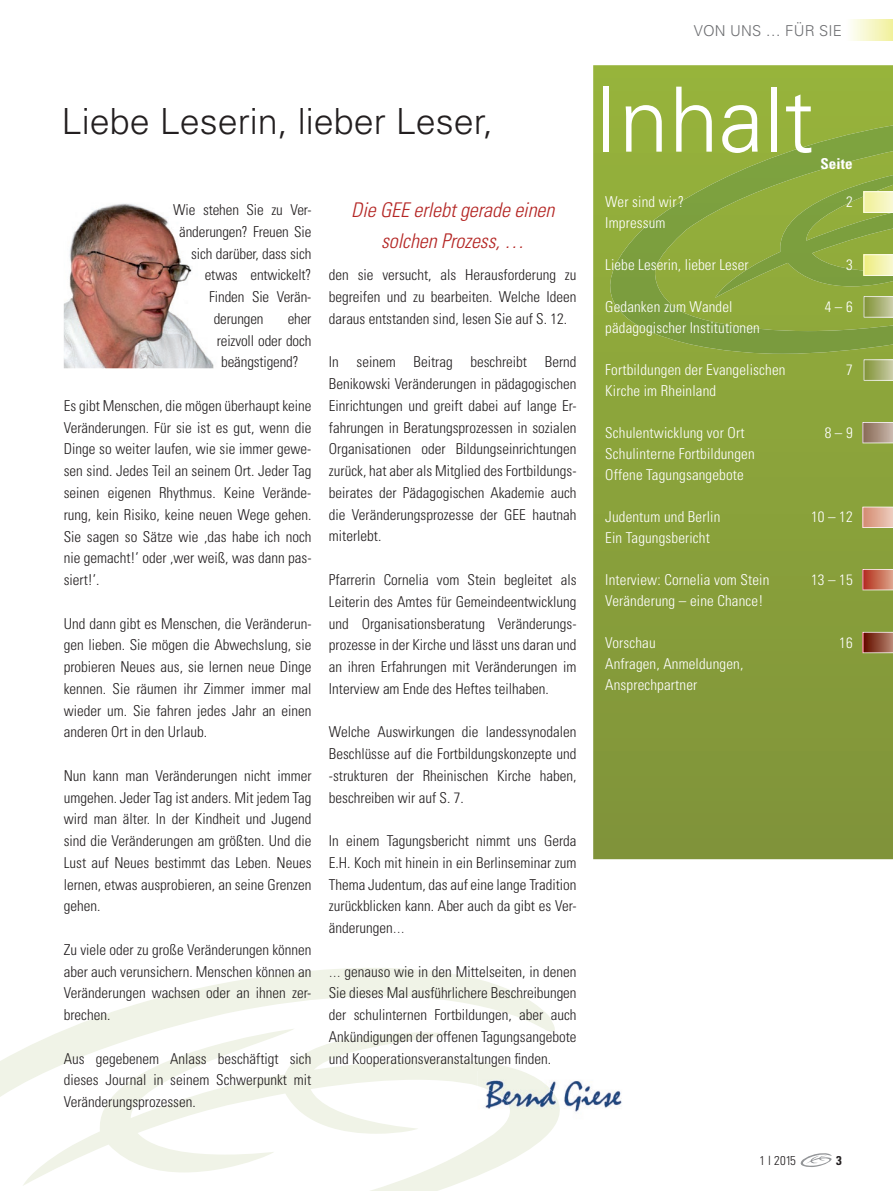
<style>
.page{position:relative;width:893px;height:1191px;background:#fff}
.page>*{position:absolute;margin:0;border:0;box-sizing:border-box;transform-origin:0 0}
.t1{font:300 90px "Univers";color:#fff}
.t2{font:300 36px "Univers";color:#231f20}
.t3{font:italic 300 condensed 20.25px/30.5px "Univers";letter-spacing:-.005em;color:#b42624;text-align:center}
.t4{font:300 condensed 15px/21.8px "Univers";color:#231f20;text-align:justify}
.t5{font:300 condensed 15px/21px "Univers";letter-spacing:.01em;color:#fff}
.t6{font:300 condensed 15px/21.8px "Univers";color:#231f20;text-align:justify;scale:.8 1}
.t7{font:300 15px "Univers";letter-spacing:.01em;color:#6c6d70}
.t8{font:700 condensed 15px "Univers";letter-spacing:.01em;color:#fff}
.t9{font:300 condensed 12.75px "Univers";color:#231f20}
.t10{font:700 condensed 12.75px "Univers";color:#231f20}
</style>
<div class="page">
<svg style="left:0;top:968px;width:556px;height:223px"></svg>
<svg style="left:593px;top:65px;width:300px;height:794px;background:#889f3a"></svg>
<svg style="left:593px;top:125px;width:300px;height:229px;background:#8ba83d"></svg>
<div style="left:846px;top:19px;width:47px;height:21px;background:linear-gradient(to right,#fdfffd,#f1f09c)"></div>
<img style="left:64px;top:203px;width:150px;height:165px">
<svg style="left:715px;top:175px;width:178px;height:142px;background:#91ac44"></svg>
<svg style="left:862px;top:422px;width:31px;height:21px"></svg>
<svg style="left:862px;top:506px;width:31px;height:22px"></svg>
<svg style="left:862px;top:569px;width:31px;height:21px"></svg>
<svg style="left:862px;top:632px;width:31px;height:21px"></svg>
<img style="left:564px;top:1080px;width:58px;height:32px">
<img style="left:478px;top:1071px;width:82px;height:52px">
<svg style="left:864px;top:359px;width:29px;height:22px"></svg>
<svg style="left:800px;top:1153px;width:32px;height:14px"></svg>
<h2 class="t2" style="left:62px;top:100px;width:433px">Liebe Leserin, lieber Leser,</h2>
<p class="t4" style="left:173px;top:199px;width:140px">Wie stehen Sie zu Ver-</p>
<p class="t4" style="left:179px;top:220px;width:134px">änderungen? Freuen Sie</p>
<p class="t4" style="left:191px;top:242px;width:122px">sich darüber, dass sich</p>
<p class="t4" style="left:205px;top:264px;width:108px">etwas ent wickelt?</p>
<p class="t4" style="left:209px;top:286px;width:104px">Finden Sie Verän-</p>
<p class="t4" style="left:214px;top:307px;width:51px">derungen</p>
<p class="t4" style="left:288px;top:307px;width:25px">eher</p>
<p class="t4" style="left:217px;top:329px;width:96px">reizvoll oder doch</p>
<p class="t4" style="left:221px;top:351px;width:79px">beängstigend?</p>
<p class="t4" style="left:64px;top:394px;width:249px">Es gibt Menschen, die mögen überhaupt keine Veränderungen. Für sie ist es gut, wenn die Dinge so weiter laufen, wie sie immer gewe&shy;sen sind. Jedes Teil an seinem Ort. Jeder Tag seinen eigenen Rhythmus. Keine Verände&shy;rung, kein Risiko, keine neuen Wege gehen.<br>Sie sagen so Sätze wie ‚das habe ich noch nie gemacht!’ oder ‚wer weiß, was dann pas&shy;siert!’.</p>
<p class="t4" style="left:64px;top:612px;width:249px">Und dann gibt es Menschen, die Veränderun&shy;gen lieben. Sie mögen die Abwechslung, sie probieren Neues aus, sie lernen neue Dinge kennen. Sie räumen ihr Zimmer immer mal wieder um. Sie fahren jedes Jahr an einen anderen Ort in den Urlaub.</p>
<p class="t4" style="left:64px;top:764px;width:249px">Nun kann man Veränderungen nicht immer umgehen. Jeder Tag ist anders. Mit jedem Tag wird man älter. In der Kindheit und Jugend sind die Veränderungen am größten. Und die Lust auf Neues bestimmt das Leben. Neues lernen, etwas ausprobieren, an seine Grenzen gehen.</p>
<p class="t4" style="left:64px;top:938px;width:249px">Zu viele oder zu große Veränderungen können aber auch verunsichern. Menschen können an Veränderungen wachsen oder an ihnen zer&shy;brechen.</p>
<p class="t4" style="left:64px;top:1047px;width:249px">Aus gegebenem Anlass beschäftigt sich dieses Journal in seinem Schwerpunkt mit Veränderungsprozessen.</p>
<h3 class="t3" style="left:351px;top:195px;width:205px">Die GEE erlebt gerade einen solchen Prozess, …</h3>
<p class="t4" style="left:329px;top:264px;width:249px">den sie versucht, als Herausforderung zu begreifen und zu bearbeiten. Welche Ideen da raus entstanden sind, lesen Sie auf S. 12.</p>
<p class="t4" style="left:329px;top:351px;width:249px">In seinem Beitrag beschreibt Bernd Benikowski Veränderungen in pädagogischen Einrichtungen und greift dabei auf lange Er&shy;fahrungen in Beratungsprozessen in sozialen Organisationen oder Bildungseinrichtungen zurück, hat aber als Mitglied des Fortbildungs&shy;beirates der Pädagogischen Akademie auch die Veränderungsprozesse der GEE hautnah miterlebt.</p>
<p class="t4" style="left:329px;top:568px;width:249px">Pfarrerin Cornelia vom Stein begleitet als Leiterin des Amtes für Gemeindeentwicklung und Organisationsberatung Veränderungs&shy;prozesse in der Kirche und lässt uns daran und an ihren Erfahrungen mit Veränderungen im Interview am Ende des Heftes teilhaben.</p>
<p class="t4" style="left:329px;top:721px;width:249px">Welche Auswirkungen die landessynodalen Beschlüsse auf die Fortbildungskonzepte und -strukturen der Rheinischen Kirche haben, beschreiben wir auf S. 7.</p>
<p class="t4" style="left:329px;top:829px;width:249px">In einem Tagungsbericht nimmt uns Gerda E.H. Koch mit hinein in ein Berlinseminar zum Thema Judentum, das auf eine lange Tradition zurückblicken kann. Aber auch da gibt es Ver&shy;änderungen…</p>
<p class="t6" style="left:329px;top:960px;width:311px">… genauso wie in den Mittelseiten, in denen Sie dieses Mal ausführlichere Beschrei bungen der schulinternen Fortbildungen, aber auch Ankündigungen der offenen Tagungsangebote und Kooperationsveranstaltungen finden.</p>
<p class="t7" style="left:694px;top:22px;width:150px">VON UNS … FÜR SIE</p>
<h1 class="t1" style="left:594px;top:65px;width:222px">Inhalt</h1>
<p class="t8" style="left:820px;top:155px;width:34px">Seite</p>
<p class="t5" style="left:605px;top:191px;width:80px">Wer sind wir?</p>
<p class="t5" style="left:846px;top:191px;width:8px">2</p>
<p class="t5" style="left:605px;top:212px;width:62px">Impressum</p>
<p class="t5" style="left:605px;top:254px;width:145px">Liebe Leserin, lieber Leser</p>
<p class="t5" style="left:846px;top:254px;width:8px">3</p>
<p class="t5" style="left:605px;top:296px;width:129px">Gedanken zum Wandel</p>
<p class="t5" style="left:825px;top:296px;width:30px">4 – 6</p>
<p class="t5" style="left:605px;top:317px;width:156px">pädago gischer Institutionen</p>
<p class="t5" style="left:605px;top:359px;width:182px">Fortbildungen der Evangelischen</p>
<p class="t5" style="left:846px;top:359px;width:8px">7</p>
<p class="t5" style="left:605px;top:380px;width:112px">Kirche im Rheinland</p>
<p class="t5" style="left:605px;top:422px;width:141px">Schulentwicklung vor Ort</p>
<p class="t5" style="left:825px;top:422px;width:30px">8 – 9</p>
<p class="t5" style="left:605px;top:443px;width:151px">Schulinterne Fortbildungen<br>Offene Tagungsangebote</p>
<p class="t5" style="left:605px;top:506px;width:117px">Judentum und Berlin</p>
<p class="t5" style="left:811px;top:506px;width:43px">10 – 12</p>
<p class="t5" style="left:605px;top:527px;width:106px">Ein Tagungsbericht</p>
<p class="t5" style="left:605px;top:569px;width:166px">Interview: Cornelia vom Stein</p>
<p class="t5" style="left:811px;top:569px;width:43px">13 – 15</p>
<p class="t5" style="left:605px;top:590px;width:160px">Veränderung – eine Chance!</p>
<p class="t5" style="left:605px;top:632px;width:52px">Vorschau</p>
<p class="t5" style="left:839px;top:632px;width:15px">16</p>
<p class="t5" style="left:605px;top:653px;width:140px">Anfragen, Anmeldungen,<br>Ansprechpartner</p>
<p class="t9" style="left:759px;top:1153px;width:38px">1 l 2015</p>
<p class="t10" style="left:836px;top:1153px;width:7px">3</p>
</div>
